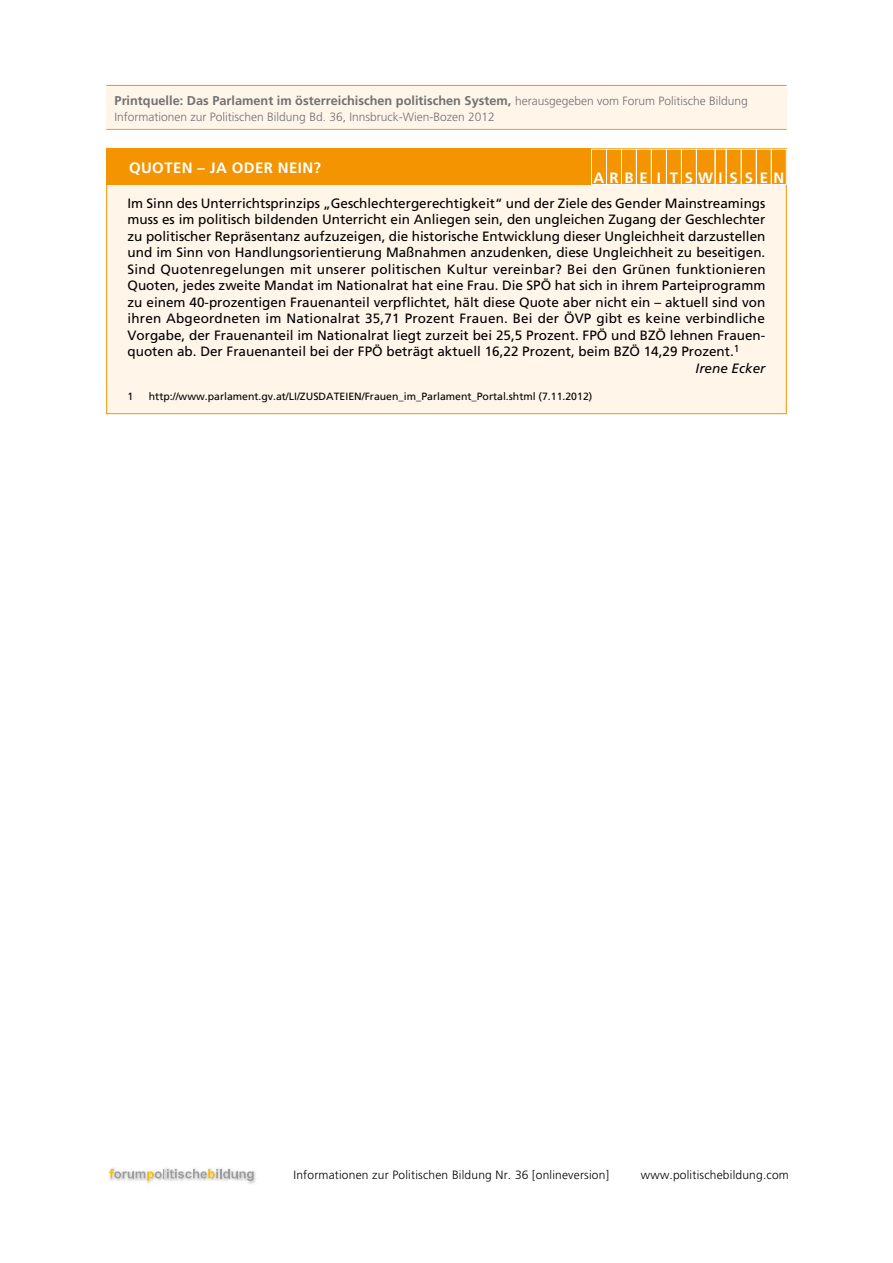
<style>
.page{position:relative;width:893px;height:1263px;background:#fff}
.page>*{position:absolute;margin:0;border:0;box-sizing:border-box;transform-origin:0 0}
.t1{font:700 15px "Frutiger";letter-spacing:.025em;color:#fff}
.t2{font:13.5px "Frutiger";color:#000}
.t3{font:italic 13.5px "Frutiger";color:#000}
.t4{font:700 12.75px "Frutiger";color:#707172}
.t5{font:300 12px "Frutiger";letter-spacing:.015em;color:#000}
.t6{font:300 12px "Frutiger";color:#707172}
.t7{font:10.5px "Frutiger";color:#000}
.s1{font-weight:300;font-size:12px}
</style>
<div class="page">
<img style="left:248px;top:1171px;width:8px;height:13px">
<svg style="left:109px;top:1168px;width:145px;height:15px"></svg>
<div style="left:106px;top:85px;width:681px;height:43px;background:#fff5e9"></div>
<hr style="left:106px;top:129px;width:681px;height:1px;background:#f39400">
<hr style="left:106px;top:85px;width:681px;height:1px;background:#f39400">
<div style="left:106px;top:149px;width:681px;height:265px;background:#fff5e9;border:1px solid #f39400"></div>
<div style="left:106px;top:149px;width:681px;height:36px;background:#f39400"></div>
<div style="left:591px;top:149px;width:16px;height:36px;border:1px solid #fff"></div>
<div style="left:606px;top:149px;width:16px;height:36px;border:1px solid #fff"></div>
<div style="left:621px;top:149px;width:16px;height:36px;border:1px solid #fff"></div>
<div style="left:636px;top:149px;width:16px;height:36px;border:1px solid #fff"></div>
<div style="left:651px;top:149px;width:16px;height:36px;border:1px solid #fff"></div>
<div style="left:666px;top:149px;width:16px;height:36px;border:1px solid #fff"></div>
<div style="left:681px;top:149px;width:16px;height:36px;border:1px solid #fff"></div>
<div style="left:726px;top:149px;width:16px;height:36px;border:1px solid #fff"></div>
<div style="left:741px;top:149px;width:16px;height:36px;border:1px solid #fff"></div>
<div style="left:756px;top:149px;width:16px;height:36px;border:1px solid #fff"></div>
<div style="left:771px;top:149px;width:16px;height:36px;border:1px solid #fff"></div>
<div style="left:696px;top:149px;width:20px;height:36px;border:1px solid #fff"></div>
<p class="t4" style="left:115px;top:93px;width:635px">Printquelle: Das Parlament im österreichischen politischen System, <span class="s1">herausgegeben vom Forum Politische Bildung</span></p>
<p class="t6" style="left:115px;top:110px;width:382px">Informationen zur Politischen Bildung Bd. 36, Innsbruck-Wien-Bozen 2012</p>
<p class="t1" style="left:129px;top:159px;width:194px">Quoten – ja oder nein?</p>
<p class="t1" style="left:594px;top:169px;width:190px">ARBE I TSWI SSEN</p>
<p class="t2" style="left:128px;top:195px;width:639px">Im Sinn des Unterrichtsprinzips „Geschlechtergerechtigkeit“ und der Ziele des Gender Mainstreamings</p>
<p class="t2" style="left:128px;top:211px;width:639px">muss es im politisch bildenden Unterricht ein Anliegen sein, den ungleichen Zugang der Geschlechter</p>
<p class="t2" style="left:128px;top:228px;width:639px">zu politischer Repräsentanz aufzuzeigen, die historische Entwicklung dieser Ungleichheit darzustellen</p>
<p class="t2" style="left:128px;top:244px;width:639px">und im Sinn von Handlungsorientierung Maßnahmen anzudenken, diese Ungleichheit zu beseitigen.</p>
<p class="t2" style="left:128px;top:261px;width:640px">Sind Quotenregelungen mit unserer politischen Kultur vereinbar? Bei den Grünen funktionieren</p>
<p class="t2" style="left:128px;top:277px;width:639px">Quoten, jedes zweite Mandat im Nationalrat hat eine Frau. Die SPÖ hat sich in ihrem Parteiprogramm</p>
<p class="t2" style="left:128px;top:294px;width:639px">zu einem 40-prozentigen Frauenanteil verpflichtet, hält diese Quote aber nicht ein – aktuell sind von</p>
<p class="t2" style="left:128px;top:310px;width:639px">ihren Abgeordneten im Nationalrat 35,71 Prozent Frauen. Bei der ÖVP gibt es keine verbindliche</p>
<p class="t2" style="left:128px;top:327px;width:638px">Vorgabe, der Frauenanteil im Nationalrat liegt zurzeit bei 25,5 Prozent. FPÖ und BZÖ lehnen Frauen-</p>
<p class="t2" style="left:128px;top:343px;width:613px">quoten ab. Der Frauenanteil bei der FPÖ beträgt aktuell 16,22 Prozent, beim BZÖ 14,29 Prozent.<sup>1</sup></p>
<p class="t3" style="left:696px;top:360px;width:71px">Irene Ecker</p>
<p class="t7" style="left:128px;top:390px;width:7px">1</p>
<p class="t7" style="left:149px;top:390px;width:445px">http://www.parlament.gv.at/LI/ZUSDATEIEN/Frauen_im_Parlament_Portal.shtml (7.11.2012)</p>
<p class="t5" style="left:294px;top:1168px;width:317px">Informationen zur Politischen Bildung Nr. 36 [onlineversion]</p>
<p class="t5" style="left:641px;top:1168px;width:149px">www.politischebildung.com</p>
</div>
